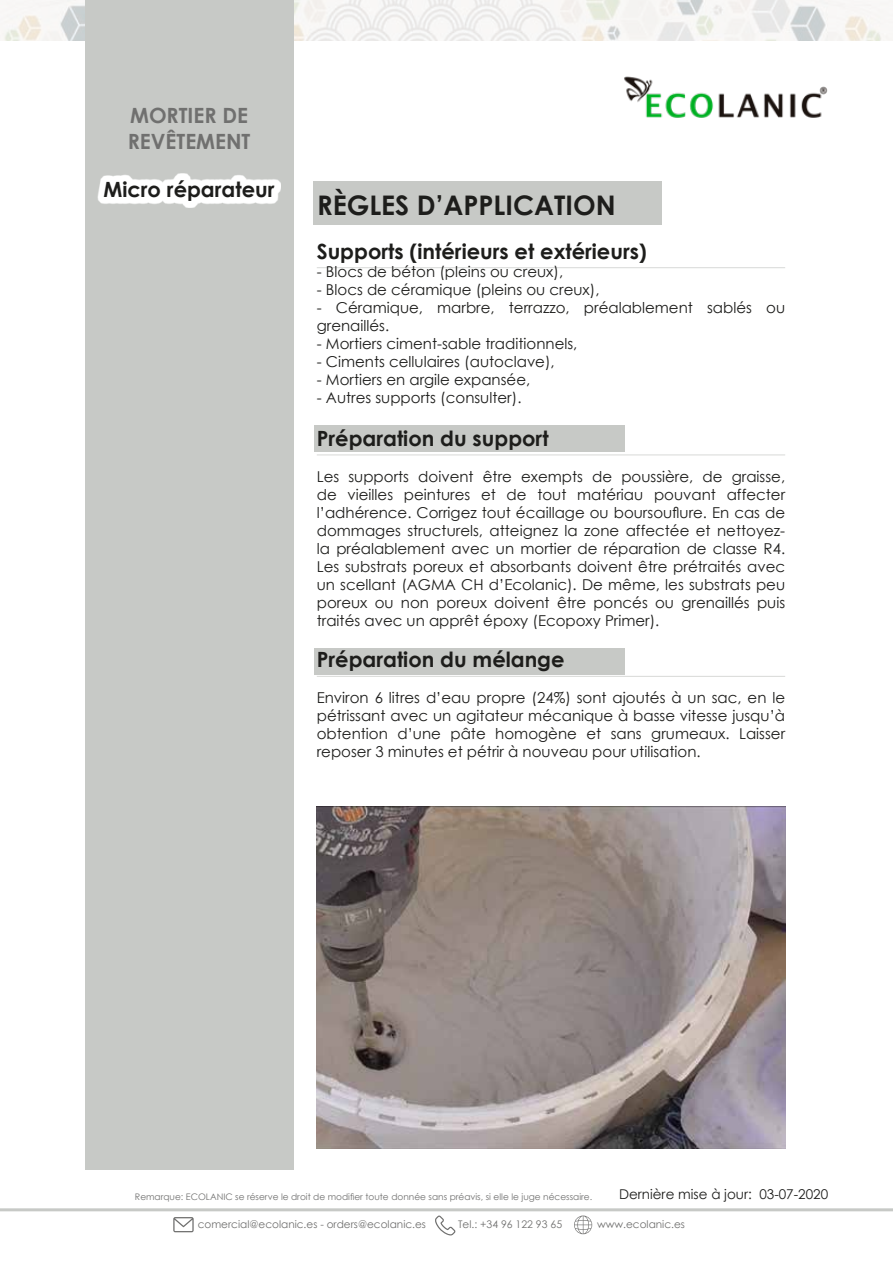
<style>
.page{position:relative;width:893px;height:1263px;background:#fff}
.page>*{position:absolute;margin:0;border:0;box-sizing:border-box;transform-origin:0 0}
.t1{font:700 27px "Century Gothic";color:#1d1d1b}
.t2{font:700 21px "Century Gothic";color:#1d1d1b}
.t3{font:700 21px/25.2px "Century Gothic";color:#70706f}
.t4{font:15px/18px "Century Gothic";color:#1d1d1b;text-align:justify}
.t5{font:13.5px "Century Gothic";color:#1d1d1b}
.t6{font:10.5px "Century Gothic";color:#70706f}
.t7{font:9px "Century Gothic";color:#70706f}
</style>
<div class="page">
<div style="left:315px;top:648px;width:310px;height:27px;background:#c7c9c6"></div>
<img style="left:2px;top:0;width:891px;height:40px">
<div style="left:315px;top:425px;width:310px;height:26px;background:#c7c9c6"></div>
<div style="left:314px;top:181px;width:348px;height:44px;background:#c7c9c6"></div>
<div style="left:85px;top:0;width:208px;height:1169px;background:#c7c9c6"></div>
<hr style="left:0;top:1208px;width:893px;height:3px;background:#c7c9c6">
<svg style="left:574px;top:1215px;width:18px;height:19px"></svg>
<svg style="left:173px;top:1217px;width:21px;height:15px"></svg>
<svg style="left:435px;top:1215px;width:20px;height:20px"></svg>
<svg style="left:98px;top:173px;width:183px;height:35px;fill:#fff"></svg>
<hr style="left:317px;top:267px;width:468px;height:1px;background:#d8d9d7">
<hr style="left:317px;top:454px;width:468px;height:1px;background:#d8d9d7">
<hr style="left:317px;top:676px;width:468px;height:1px;background:#d8d9d7">
<img style="left:624px;top:76px;width:204px;height:42px">
<img style="left:317px;top:806px;width:468px;height:342px">
<h2 class="t3" style="left:128px;top:102px;width:124px">MORTIER DE<br>REVÊTEMENT</h2>
<h2 class="t2" style="left:104px;top:174px;width:172px">Micro réparateur</h2>
<h1 class="t1" style="left:317px;top:185px;width:300px">RÈGLES D’APPLICATION</h1>
<h2 class="t2" style="left:317px;top:235px;width:332px">Supports (intérieurs et extérieurs)</h2>
<p class="t4" style="left:317px;top:262px;width:248px">- Blocs de béton (pleins ou creux),</p>
<p class="t4" style="left:317px;top:280px;width:284px">- Blocs de céramique (pleins ou creux),</p>
<p class="t4" style="left:317px;top:298px;width:470px">- Céramique, marbre, terrazzo, préalablement sablés ou grenaillés.</p>
<p class="t4" style="left:317px;top:334px;width:262px">- Mortiers ciment-sable traditionnels,</p>
<p class="t4" style="left:317px;top:352px;width:239px">- Ciments cellulaires (autoclave),</p>
<p class="t4" style="left:317px;top:370px;width:215px">- Mortiers en argile expansée,</p>
<p class="t4" style="left:317px;top:388px;width:206px">- Autres supports (consulter).</p>
<h2 class="t2" style="left:317px;top:422px;width:233px">Préparation du support</h2>
<p class="t4" style="left:317px;top:467px;width:470px">Les supports doivent être exempts de poussière, de graisse, de vieilles peintures et de tout matériau pouvant affecter l’adhérence. Corrigez tout écaillage ou boursouflure. En cas de dommages structurels, atteignez la zone affectée et nettoyez&shy;la préalablement avec un mortier de réparation de classe R4.<br>Les substrats poreux et absorbants doivent être prétraités avec un scellant (AGMA CH d’Ecolanic). De même, les substrats peu poreux ou non poreux doivent être poncés ou grenaillés puis traités avec un apprêt époxy (Ecopoxy Primer).</p>
<h2 class="t2" style="left:317px;top:644px;width:249px">Préparation du mélange</h2>
<p class="t4" style="left:317px;top:689px;width:470px">Environ 6 litres d’eau propre (24%) sont ajoutés à un sac, en le pétrissant avec un agitateur mécanique à basse vitesse jusqu’à obtention d’une pâte homogène et sans grumeaux. Laisser reposer 3 minutes et pétrir à nouveau pour utilisation.</p>
<p class="t7" style="left:135px;top:1190px;width:459px">Remarque: ECOLANIC se réserve le droit de modifier toute donnée sans préavis, si elle le juge nécessaire.</p>
<p class="t5" style="left:619px;top:1185px;width:211px">Dernière mise à jour: 03-07-2020</p>
<p class="t6" style="left:198px;top:1217px;width:230px">comercial@ecolanic.es - orders@ecolanic.es</p>
<p class="t6" style="left:458px;top:1217px;width:106px">Tel.: +34 96 122 93 65</p>
<p class="t6" style="left:597px;top:1217px;width:89px">www.ecolanic.es</p>
</div>
